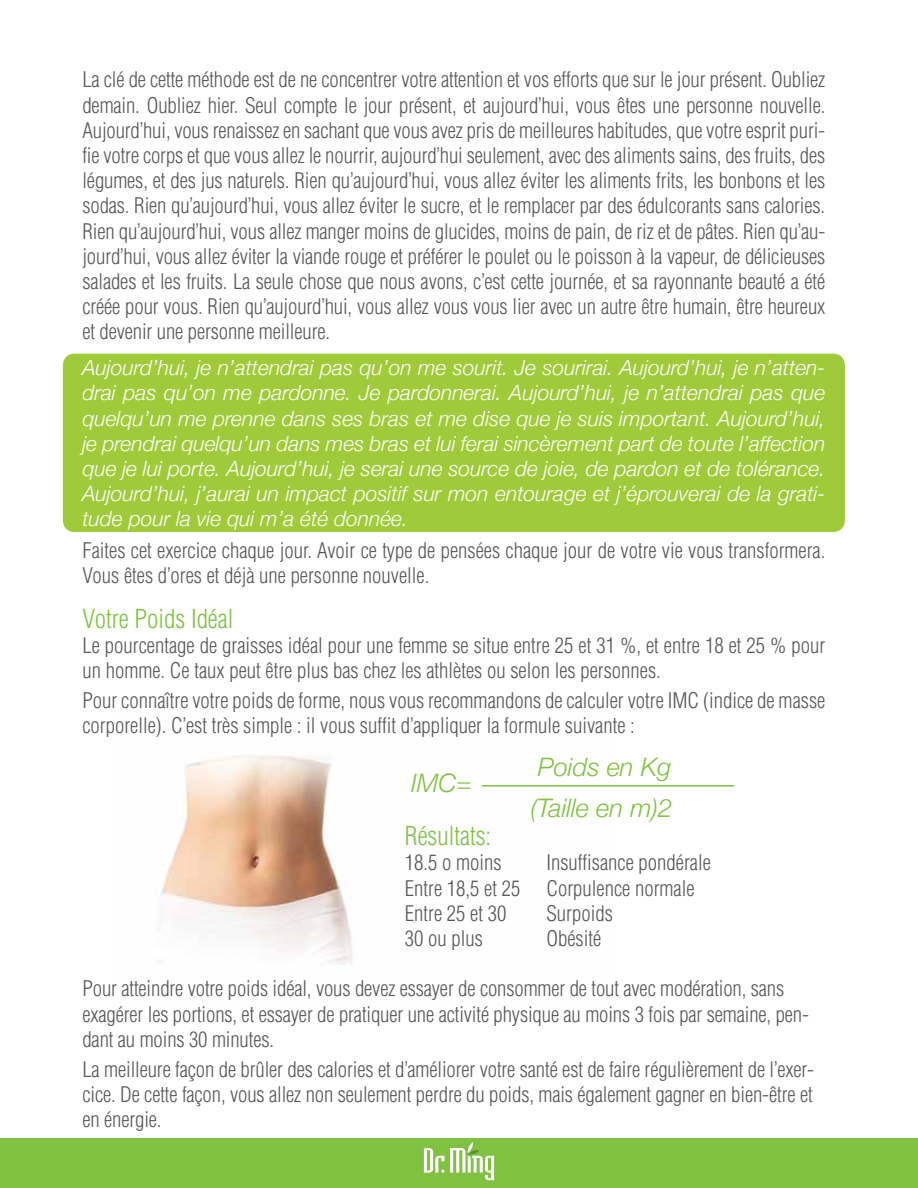
<style>
.page{position:relative;width:918px;height:1188px;background:#fff}
.page>*{position:absolute;margin:0;border:0;box-sizing:border-box;transform-origin:0 0}
.t1{font:300 condensed 25.5px "Helvetica";color:#80c142}
.t2{font:italic 300 25.5px/40.5px "Helvetica Neue";color:#80c142}
.t3{font:300 condensed 21px/25.2px "Helvetica";color:#575756}
.t4{font:italic 300 21px/25.2px "Helvetica Neue";color:#fff;text-align:justify}
</style>
<div class="page">
<div style="left:63px;top:354px;width:782px;height:178px;background:#9fca3a;border-radius:11px"></div>
<img style="left:162px;top:755px;width:320px;height:210px">
<div style="left:0;top:1139px;width:918px;height:49px;background:#80c142"></div>
<svg style="left:424px;top:1148px;width:20px;height:25px"></svg>
<svg style="left:450px;top:1142px;width:44px;height:38px"></svg>
<hr style="left:482px;top:785px;width:252px;height:2px;background:#80c143">
<p class="t3" style="left:82px;top:67px;width:744px;text-align:justify">La clé de cette méthode est de ne concentrer votre attention et vos efforts que sur le jour présent. Oubliez demain. Oubliez hier. Seul compte le jour présent, et aujourd’hui, vous êtes une personne nouvelle.<br>Aujourd’hui, vous renaissez en sachant que vous avez pris de meilleures habitudes, que votre esprit puri&shy;fie votre corps et que vous allez le nourrir, aujourd’hui seulement, avec des aliments sains, des fruits, des légumes, et des jus naturels. Rien qu’aujourd’hui, vous allez éviter les aliments frits, les bonbons et les sodas. Rien qu’aujourd’hui, vous allez éviter le sucre, et le remplacer par des édulcorants sans calories.<br>Rien qu’aujourd’hui, vous allez manger moins de glucides, moins de pain, de riz et de pâtes. Rien qu’au&shy;jourd’hui, vous allez éviter la viande rouge et préférer le poulet ou le poisson à la vapeur, de délicieuses salades et les fruits. La seule chose que nous avons, c’est cette journée, et sa rayonnante beauté a été créée pour vous. Rien qu’aujourd’hui, vous allez vous vous lier avec un autre être humain, être heureux et devenir une personne meilleure.</p>
<p class="t4" style="left:82px;top:354px;width:744px">Aujourd’hui, je n’attendrai pas qu’on me sourit. Je sourirai. Aujourd’hui, je n’atten&shy;drai pas qu’on me pardonne. Je pardonnerai. Aujourd’hui, je n’attendrai pas que quelqu’un me prenne dans ses bras et me dise que je suis important. Aujourd’hui, je prendrai quelqu’un dans mes bras et lui ferai sincèrement part de toute l’affection que je lui porte. Aujourd’hui, je serai une source de joie, de pardon et de tolérance.<br>Aujourd’hui, j’aurai un impact positif sur mon entourage et j’éprouverai de la grati&shy;tude pour la vie qui m’a été donnée.</p>
<p class="t3" style="left:82px;top:537px;width:744px">Faites cet exercice chaque jour. Avoir ce type de pensées chaque jour de votre vie vous transformera.<br>Vous êtes d’ores et déjà une personne nouvelle.</p>
<p class="t1" style="left:82px;top:604px;width:153px">Votre Poids Idéal</p>
<p class="t3" style="left:82px;top:633px;width:744px">Le pourcentage de graisses idéal pour une femme se situe entre 25 et 31 %, et entre 18 et 25 % pour un homme. Ce taux peut être plus bas chez les athlètes ou selon les personnes.</p>
<p class="t3" style="left:82px;top:687px;width:744px">Pour connaître votre poids de forme, nous vous recommandons de calculer votre IMC (indice de masse corporelle). C’est très simple : il vous suffit d’appliquer la formule suivante :</p>
<p class="t2" style="left:411px;top:761px;width:62px">IMC=</p>
<p class="t2" style="left:531px;top:745px;width:143px">Poids en Kg (Taille en m)2</p>
<p class="t1" style="left:405px;top:821px;width:88px">Résultats:</p>
<p class="t3" style="left:405px;top:850px;width:98px">18.5 o moins</p>
<p class="t3" style="left:405px;top:850px;width:307px;text-indent:142px">Insuffisance pondérale<br>Entre 18,5 et 25 Corpulence normale<br>Entre 25 et 30</p>
<p class="t3" style="left:546px;top:901px;width:68px">Surpoids</p>
<p class="t3" style="left:405px;top:926px;width:80px">30 ou plus</p>
<p class="t3" style="left:546px;top:926px;width:56px">Obésité</p>
<p class="t3" style="left:82px;top:976px;width:728px">Pour atteindre votre poids idéal, vous devez essayer de consommer de tout avec modération, sans exagérer les portions, et essayer de pratiquer une activité physique au moins 3 fois par semaine, pen&shy;dant au moins 30 minutes.</p>
<p class="t3" style="left:82px;top:1056px;width:733px;text-align:justify">La meilleure façon de brûler des calories et d’améliorer votre santé est de faire régulièrement de l’exer&shy;cice. De cette façon, vous allez non seulement perdre du poids, mais également gagner en bien-être et en énergie.</p>
</div>
